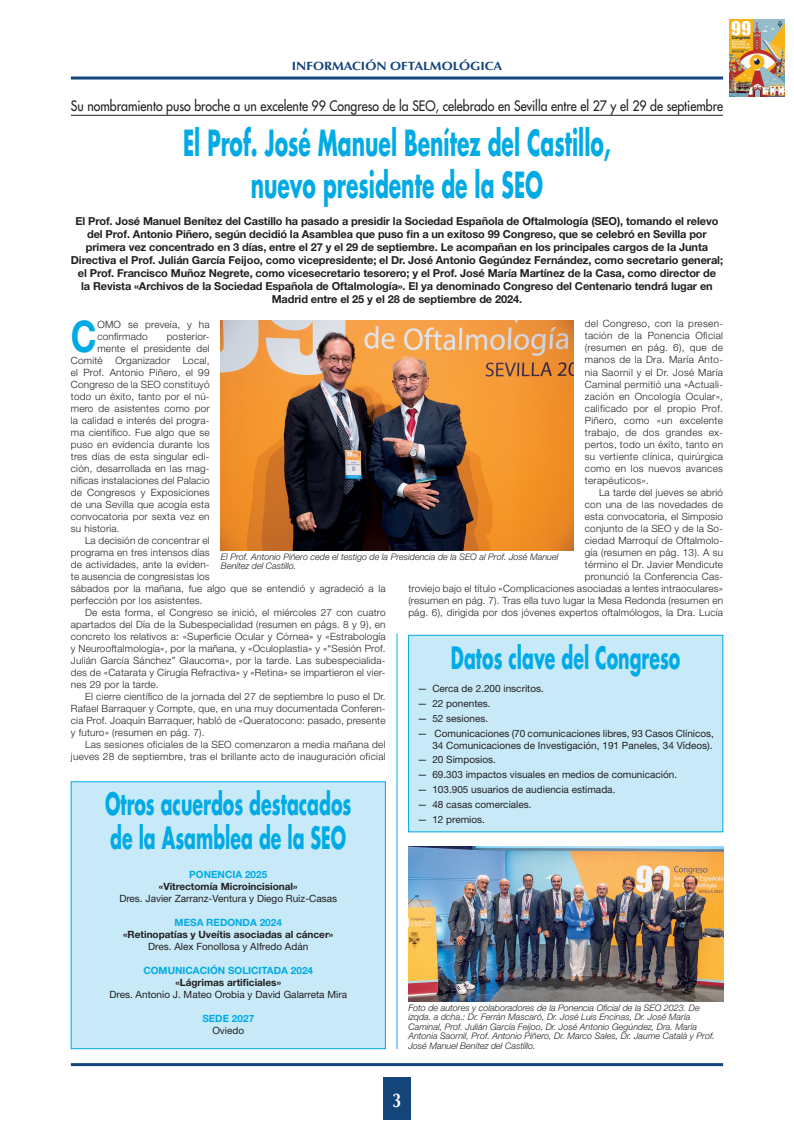
<style>
.page{position:relative;width:794px;height:1134px;background:#fff}
.page>*{position:absolute;margin:0;border:0;box-sizing:border-box;transform-origin:0 0}
.t1{font:700 43.6px "Helvetica Neue LT Std";color:#00abe5;scale:.8 1}
.t2{font:700 35px/42px "Futura Std";color:#00abe5;text-align:center;scale:.58 1}
.t3{font:700 30px "Futura Std";color:#00abe5;scale:.58 1}
.t4{font:700 20px "Optima LT Std";color:#fff;scale:.8 1}
.t5{font:500 14px "Futura Std";color:#231f20;scale:.88 1}
.t6{font:700 12px "Optima LT Std";color:#13457b;scale:1.1 1}
.t7{font:700 11px/13px "Helvetica Neue LT Std";letter-spacing:-.01em;color:#231f20;text-align:center}
.t8{font:300 10px/12px "Helvetica Neue LT Std";letter-spacing:.02em;color:#231f20;text-align:justify}
.t9{font:10px/12px "Helvetica Neue LT Std";color:#231f20;text-align:right}
.t10{font:700 10px "Helvetica Neue LT Std";color:#231f20}
.t11{font:700 10px "Helvetica Neue LT Std";color:#00abe5}
.t12{font:italic 300 9px/9.5px "Helvetica Neue LT Std";color:#231f20}
</style>
<div class="page">
<div style="left:383px;top:1078px;width:28px;height:42px;background:#13457b"></div>
<img style="left:730px;top:20px;width:54px;height:76px">
<hr style="left:71px;top:77px;width:652px;height:3px;background:#13457b">
<hr style="left:71px;top:1063px;width:652px;height:3px;background:#13457b">
<hr style="left:71px;top:115px;width:652px;height:1px;background:#231f20">
<div style="left:408px;top:635px;width:315px;height:197px;background:#c7e9f8"></div>
<div style="left:408px;top:635px;width:315px;height:197px;border:1px solid #00abe5"></div>
<hr style="left:397px;top:634px;width:1px;height:415px;background:#00abe5">
<div style="left:71px;top:782px;width:314px;height:267px;background:#c7e9f8"></div>
<div style="left:71px;top:781px;width:315px;height:268px;border:1px solid #00abe5"></div>
<img style="left:408px;top:846px;width:315px;height:155px">
<img style="left:221px;top:320px;width:352px;height:230px">
<p class="t6" style="left:292px;top:59px;width:193px">INFORMACIÓN OFTALMOLÓGICA</p>
<h3 class="t5" style="left:71px;top:97px;width:742px">Su nombramiento puso broche a un excelente 99 Congreso de la SEO, celebrado en Sevilla entre el 27 y el 29 de septiembre</h3>
<h2 class="t2" style="left:183px;top:121px;width:739px">El Prof. José Manuel Benítez del Castillo, nuevo presidente de la SEO</h2>
<p class="t7" style="left:71px;top:214px;width:653px">El Prof. José Manuel Benítez del Castillo ha pasado a presidir la Sociedad Española de Oftalmología (SEO), tomando el relevo del Prof. Antonio Piñero, según decidió la Asamblea que puso fin a un exitoso 99 Congreso, que se celebró en Sevilla por primera vez concentrado en 3 días, entre el 27 y el 29 de septiembre. Le acompañan en los principales cargos de la Junta Directiva el Prof. Julián García Feijoo, como vicepresidente; el Dr. José Antonio Gegúndez Fernández, como secretario general; el Prof. Francisco Muñoz Negrete, como vicesecretario tesorero; y el Prof. José María Martínez de la Casa, como director de<br>la Revista «Archivos de la Sociedad Española de Oftalmología». El ya denominado Congreso del Centenario tendrá lugar en Madrid entre el 25 y el 28 de septiembre de 2024.</p>
<p class="t8" style="left:585px;top:318px;width:140px">del Congreso, con la presen&shy;tación de la Ponencia Oficial (resumen en pág. 6), que de manos de la Dra. María Anto&shy;nia Saornil y el Dr. José María Caminal permitió una «Actuali&shy;zación en Oncología Ocular», calificado por el propio Prof.<br>Piñero, como «un excelente trabajo, de dos grandes ex&shy;pertos, todo un éxito, tanto en su vertiente clínica, quirúrgica como en los nuevos avances terapéuticos».</p>
<p class="t8" style="left:408px;top:486px;width:316px;text-align:right">La tarde del jueves se abrió<br>con una de las novedades de<br>esta convocatoria, el Simposio<br>conjunto de la SEO y de la So-<br>ciedad Marroquí de Oftalmolo-<br>gía (resumen en pág. 13). A su<br>término el Dr. Javier Mendicute<br>pronunció la Conferencia Cas-<br>troviejo bajo el título «Complicaciones asociadas a lentes intraoculares» (resumen en pág. 7). Tras ella tuvo lugar la Mesa Redonda (resumen en pág. 6), dirigida por dos jóvenes expertos oftalmólogos, la Dra. Lucía</p>
<h1 class="t1" style="left:71px;top:310px;width:34px">C</h1>
<p class="t8" style="left:97px;top:319px;width:114px">OMO se preveía, y ha confirmado</p>
<p class="t8" style="left:167px;top:331px;width:44px">posterior-</p>
<p class="t8" style="left:97px;top:343px;width:114px">mente el presidente del</p>
<p class="t8" style="left:71px;top:355px;width:33px">Comité</p>
<p class="t8" style="left:115px;top:355px;width:56px">Organizador</p>
<p class="t8" style="left:71px;top:355px;width:140px;text-indent:112px">Local, el Prof. Antonio Piñero, el 99<br>Congreso de la SEO constituyó todo un éxito, tanto por el nú&shy;mero de asistentes como por la calidad e interés del progra&shy;ma científico. Fue algo que se puso en evidencia durante los tres días de esta singular edi&shy;ción, desarrollada en las mag&shy;níficas instalaciones del Palacio de Congresos y Exposiciones de una Sevilla que acogía esta convocatoria por sexta vez en su historia.</p>
<p class="t8" style="left:71px;top:535px;width:316px;text-align:left;text-indent:14px">La decisión de concentrar el<br>programa en tres intensos días<br>de actividades, ante la eviden-<br>te ausencia de congresistas los<br>sábados por la mañana, fue algo que se entendió y agradeció a la perfección por los asistentes.</p>
<p class="t8" style="left:71px;top:607px;width:316px;text-indent:14px">De esta forma, el Congreso se inició, el miércoles 27 con cuatro apartados del Día de la Subespecialidad (resumen en págs. 8 y 9), en concreto los relativos a: «Superficie Ocular y Córnea» y «Estrabología y Neurooftalmología», por la mañana, y «Oculoplastia» y «“Sesión Prof.<br>Julián García Sánchez” Glaucoma», por la tarde. Las subespecialida&shy;des de «Catarata y Cirugía Refractiva» y «Retina» se impartieron el vier&shy;nes 29 por la tarde.</p>
<p class="t8" style="left:71px;top:691px;width:316px;text-indent:14px">El cierre científico de la jornada del 27 de septiembre lo puso el Dr.<br>Rafael Barraquer y Compte, que, en una muy documentada Conferen&shy;cia Prof. Joaquín Barraquer, habló de «Queratocono: pasado, presente y futuro» (resumen en pág. 7).</p>
<p class="t8" style="left:71px;top:739px;width:316px;text-align:right">Las sesiones oficiales de la SEO comenzaron a media mañana del jueves 28 de septiembre, tras el brillante acto de inauguración oficial</p>
<p class="t12" style="left:221px;top:552px;width:339px">El Prof. Antonio Piñero cede el testigo de la Presidencia de la SEO al Prof. José Manuel<br>Benítez del Castillo.</p>
<h3 class="t3" style="left:451px;top:638px;width:397px">Datos clave del Congreso</h3>
<p class="t9" style="left:417px;top:682px;width:128px">— Cerca de 2.200 inscritos.</p>
<p class="t9" style="left:417px;top:697px;width:75px">— 22 ponentes.</p>
<p class="t9" style="left:417px;top:712px;width:72px">— 52 sesiones.</p>
<p class="t9" style="left:417px;top:727px;width:298px">— Comunicaciones (70 comunicaciones libres, 93 Casos Clínicos,<br>34 Comunicaciones de Investigación, 191 Paneles, 34 Vídeos).</p>
<p class="t9" style="left:417px;top:754px;width:80px">— 20 Simposios.</p>
<p class="t9" style="left:417px;top:769px;width:261px">— 69.303 impactos visuales en medios de comunicación.</p>
<p class="t9" style="left:417px;top:783px;width:200px">— 103.905 usuarios de audiencia estimada.</p>
<p class="t9" style="left:417px;top:798px;width:116px">— 48 casas comerciales.</p>
<h3 class="t3" style="left:105px;top:784px;width:426px">Otros acuerdos destacados</h3>
<p class="t9" style="left:417px;top:813px;width:69px">— 12 premios.</p>
<h3 class="t3" style="left:110px;top:818px;width:408px">de la Asamblea de la SEO</h3>
<p class="t11" style="left:189px;top:868px;width:79px">PONENCIA 2025</p>
<p class="t10" style="left:159px;top:880px;width:140px">«Vitrectomía Microincisional»</p>
<p class="t9" style="left:119px;top:892px;width:219px">Dres. Javier Zarranz-Ventura y Diego Ruiz-Casas</p>
<p class="t11" style="left:175px;top:916px;width:109px">MESA REDONDA 2024</p>
<p class="t10" style="left:123px;top:928px;width:212px">«Retinopatías y Uveítis asociadas al cáncer»</p>
<p class="t9" style="left:148px;top:940px;width:162px">Dres. Alex Fonollosa y Alfredo Adán</p>
<p class="t11" style="left:143px;top:964px;width:171px">COMUNICACIÓN SOLICITADA 2024</p>
<p class="t10" style="left:175px;top:976px;width:107px">«Lágrimas artificiales»</p>
<p class="t9" style="left:109px;top:988px;width:239px">Dres. Antonio J. Mateo Orobia y David Galarreta Mira</p>
<p class="t11" style="left:202px;top:1012px;width:53px">SEDE 2027</p>
<p class="t9" style="left:212px;top:1024px;width:33px">Oviedo</p>
<p class="t12" style="left:408px;top:1002px;width:308px">Foto de autores y colaboradores de la Ponencia Oficial de la SEO 2023. De izqda. a dcha.: Dr. Ferrán Mascaró, Dr. José Luis Encinas, Dr. José María Caminal, Prof. Julián García Feijoo, Dr. José Antonio Gegúndez, Dra. María Antonia Saornil, Prof. Antonio Piñero, Dr. Marco Sales, Dr. Jaume Català y Prof.<br>José Manuel Benítez del Castillo.</p>
<h3 class="t4" style="left:392px;top:1088px;width:13px">3</h3>
</div>
